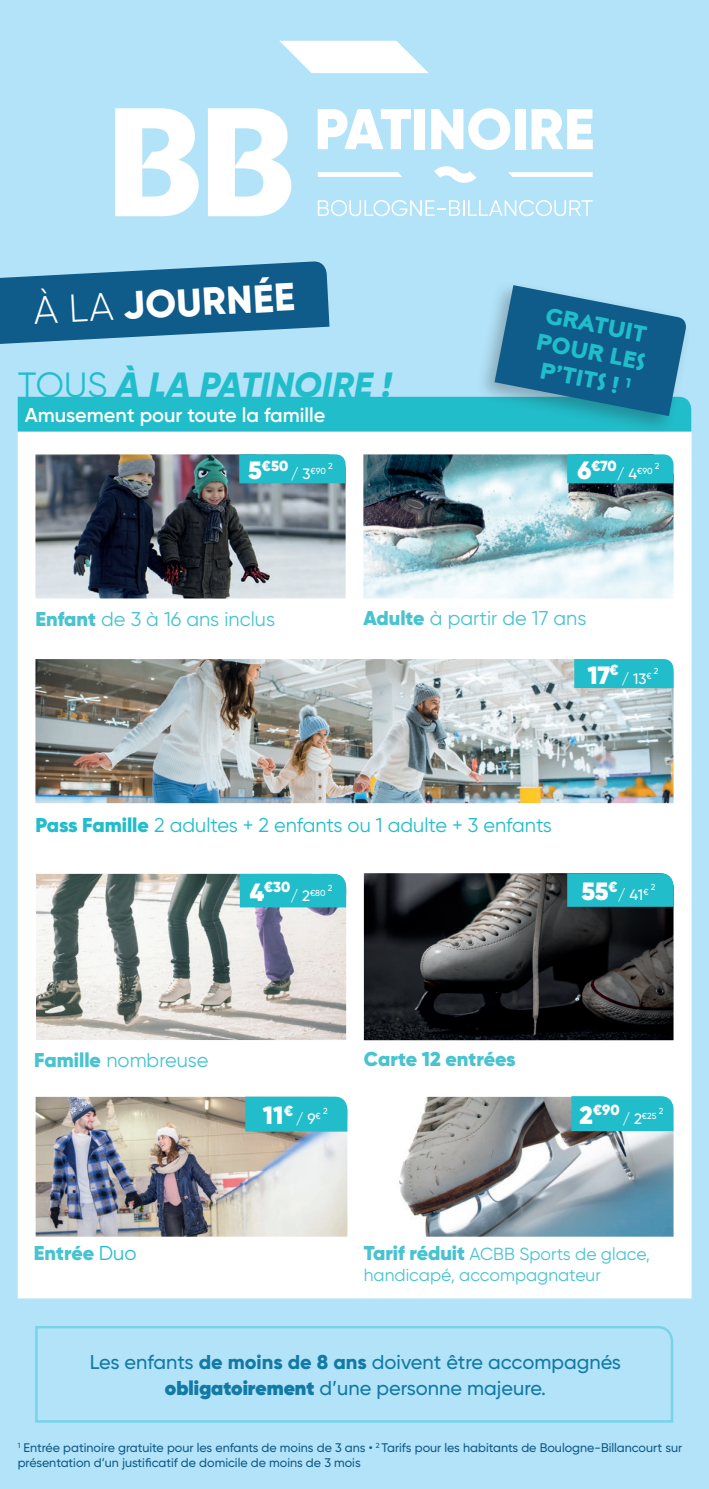
<style>
.page{position:relative;width:709px;height:1489px;background:#fff}
.page>*{position:absolute;margin:0;border:0;box-sizing:border-box;transform-origin:0 0}
.t1{font:800 39px "Gilroy";color:#fff}
.t2{font:italic 800 35px "Gilroy";letter-spacing:.01em;color:#21bdcb}
.t3{font:900 25px "Gilroy";color:#fff}
.t4{font:700 23px/27.5px "Posterama 1901";color:#21bdcb;text-align:center}
.t5{font:500 20px/25.8px "Gilroy";color:#127aa5;text-align:center}
.t6{font:20px "Gilroy";color:#48c3cf}
.t7{font:20px "Gilroy";color:#21bdcb}
.t8{font:600 20px "Gilroy";color:#fff}
.t9{font:900 20px "Gilroy";color:#48c3cf}
.t10{font:17.5px/21px "Gilroy";color:#48c3cf}
.t11{font:500 15px "Gilroy";color:#fff}
.t12{font:900 14.5px "Gilroy";color:#fff}
.t13{font:500 12.5px/15px "Gilroy";color:#105b88}
.t14{font:500 8.75px "Gilroy";color:#fff}
.s1{font-weight:300}
.s2{font-weight:400;font-style:normal}
.s3{font-size:25px}
.s4{font-size:15px}
.s5{font-weight:900}
.s6{font-weight:400;color:#21bdcb}
.s7{font-weight:900;font-size:20px}
.s8{font-weight:800}
</style>
<div class="page">
<div style="left:0;top:0;width:709px;height:1488px;background:#b3e3f9"></div>
<svg style="left:35px;top:1326px;width:639px;height:97px"></svg>
<div style="left:18px;top:431px;width:673px;height:867px;background:#fff"></div>
<img style="left:35px;top:454px;width:310px;height:144px">
<img style="left:363px;top:454px;width:310px;height:144px">
<img style="left:35px;top:659px;width:638px;height:144px">
<div style="left:239px;top:454px;width:106px;height:29px;background:#21bdcb"></div>
<div style="left:567px;top:454px;width:106px;height:29px;background:#21bdcb"></div>
<div style="left:574px;top:659px;width:99px;height:29px;background:#21bdcb"></div>
<img style="left:364px;top:873px;width:309px;height:167px">
<div style="left:567px;top:873px;width:106px;height:33px;background:#21bdcb"></div>
<img style="left:36px;top:873px;width:310px;height:166px">
<div style="left:240px;top:873px;width:106px;height:34px;background:#21bdcb"></div>
<svg style="left:279px;top:41px;width:150px;height:32px"></svg>
<svg style="left:115px;top:108px;width:176px;height:108px"></svg>
<svg style="left:318px;top:200px;width:274px;height:16px"></svg>
<svg style="left:318px;top:109px;width:93px;height:40px"></svg>
<div style="left:414px;top:109px;width:11px;height:40px;background:#fff"></div>
<svg style="left:431px;top:108px;width:79px;height:42px"></svg>
<div style="left:515px;top:109px;width:10px;height:40px;background:#fff"></div>
<svg style="left:531px;top:109px;width:61px;height:40px"></svg>
<svg style="left:434px;top:166px;width:42px;height:17px"></svg>
<svg style="left:508px;top:172px;width:84px;height:5px"></svg>
<svg style="left:318px;top:172px;width:84px;height:5px"></svg>
<img style="left:399px;top:1096px;width:274px;height:140px">
<img style="left:36px;top:1096px;width:311px;height:140px">
<div style="left:245px;top:1096px;width:102px;height:35px;background:#21bdcb"></div>
<div style="left:571px;top:1096px;width:102px;height:35px;background:#21bdcb"></div>
<div style="left:474px;top:279px;width:217px;height:157px;background:#231f20;opacity:.3"></div>
<svg style="left:0;top:261px;width:691px;height:170px"></svg>
<h1 class="t1" style="left:32px;top:286px;width:263px;rotate:-3deg"><span class="s1">À LA</span> JOURNÉE</h1>
<h2 class="t2" style="left:18px;top:362px;width:375px"><span class="s2">TOUS</span> À LA PATINOIRE !</h2>
<h3 class="t8" style="left:25px;top:403px;width:302px">Amusement pour toute la famille</h3>
<h3 class="t4" style="left:544px;top:300px;width:112px;rotate:11deg">GRATUIT<br>POUR LES<br>P’TITS ! <sup>1</sup></h3>
<p class="t12" style="left:248px;top:456px;width:42px"><span class="s3">5</span>€50</p>
<p class="t14" style="left:291px;top:465px;width:37px"><span class="s4">/ 3</span>€90</p>
<p class="t14" style="left:328px;top:460px;width:6px">2</p>
<p class="t12" style="left:577px;top:456px;width:41px"><span class="s3">6</span>€70</p>
<p class="t14" style="left:616px;top:465px;width:37px"><span class="s4">/ 4</span>€90</p>
<p class="t14" style="left:654px;top:460px;width:6px">2</p>
<h3 class="t6" style="left:35px;top:606px;width:241px"><span class="s5">Enfant</span> de 3 à 16 ans inclus</h3>
<h3 class="t6" style="left:363px;top:605px;width:225px"><span class="s5">Adulte</span> à partir de 17 ans</h3>
<h3 class="t3" style="left:587px;top:659px;width:33px">17<sup>€</sup></h3>
<p class="t11" style="left:621px;top:669px;width:32px">/ 13<sup>€</sup></p>
<p class="t14" style="left:654px;top:665px;width:6px">2</p>
<h3 class="t7" style="left:35px;top:812px;width:518px"><span class="s5">Pass Famille</span> 2 adultes + 2 enfants ou 1 adulte + 3 enfants</h3>
<p class="t12" style="left:250px;top:878px;width:42px"><span class="s3">4</span>€30</p>
<p class="t14" style="left:290px;top:887px;width:37px"><span class="s4">/ 2</span>€80</p>
<p class="t14" style="left:328px;top:882px;width:6px">2</p>
<h3 class="t3" style="left:581px;top:875px;width:38px">55<sup>€</sup></h3>
<p class="t11" style="left:618px;top:885px;width:32px">/ 41<sup>€</sup></p>
<p class="t14" style="left:651px;top:881px;width:6px">2</p>
<h3 class="t6" style="left:34px;top:1047px;width:176px"><span class="s5">Famille</span> nombreuse</h3>
<h3 class="t9" style="left:364px;top:1046px;width:153px">Carte 12 entrées</h3>
<h3 class="t9" style="left:34px;top:1239px;width:104px">Entrée <span class="s6">Duo</span></h3>
<p class="t14" style="left:323px;top:1105px;width:6px">2</p>
<p class="t12" style="left:579px;top:1100px;width:42px"><span class="s3">2</span>€90</p>
<p class="t14" style="left:622px;top:1110px;width:36px"><span class="s4">/ 2</span>€25</p>
<h3 class="t3" style="left:263px;top:1099px;width:32px">11<sup>€</sup></h3>
<p class="t11" style="left:296px;top:1109px;width:26px">/ 9<sup>€</sup></p>
<p class="t14" style="left:658px;top:1105px;width:6px">2</p>
<h3 class="t10" style="left:364px;top:1242px;width:288px"><span class="s7">Tarif réduit</span> ACBB Sports de glace, handicapé, accompagnateur</h3>
<h3 class="t5" style="left:90px;top:1348px;width:532px">Les enfants <span class="s8">de moins de 8 ans</span> doivent être accompagnés <span class="s8">obligatoirement</span> d’une personne majeure.</h3>
<p class="t13" style="left:18px;top:1440px;width:666px"><sup>1</sup> Entrée patinoire gratuite pour les enfants de moins de 3 ans • <sup>2</sup> Tarifs pour les habitants de Boulogne-Billancourt sur présentation d’un justificatif de domicile de moins de 3 mois</p>
</div>
